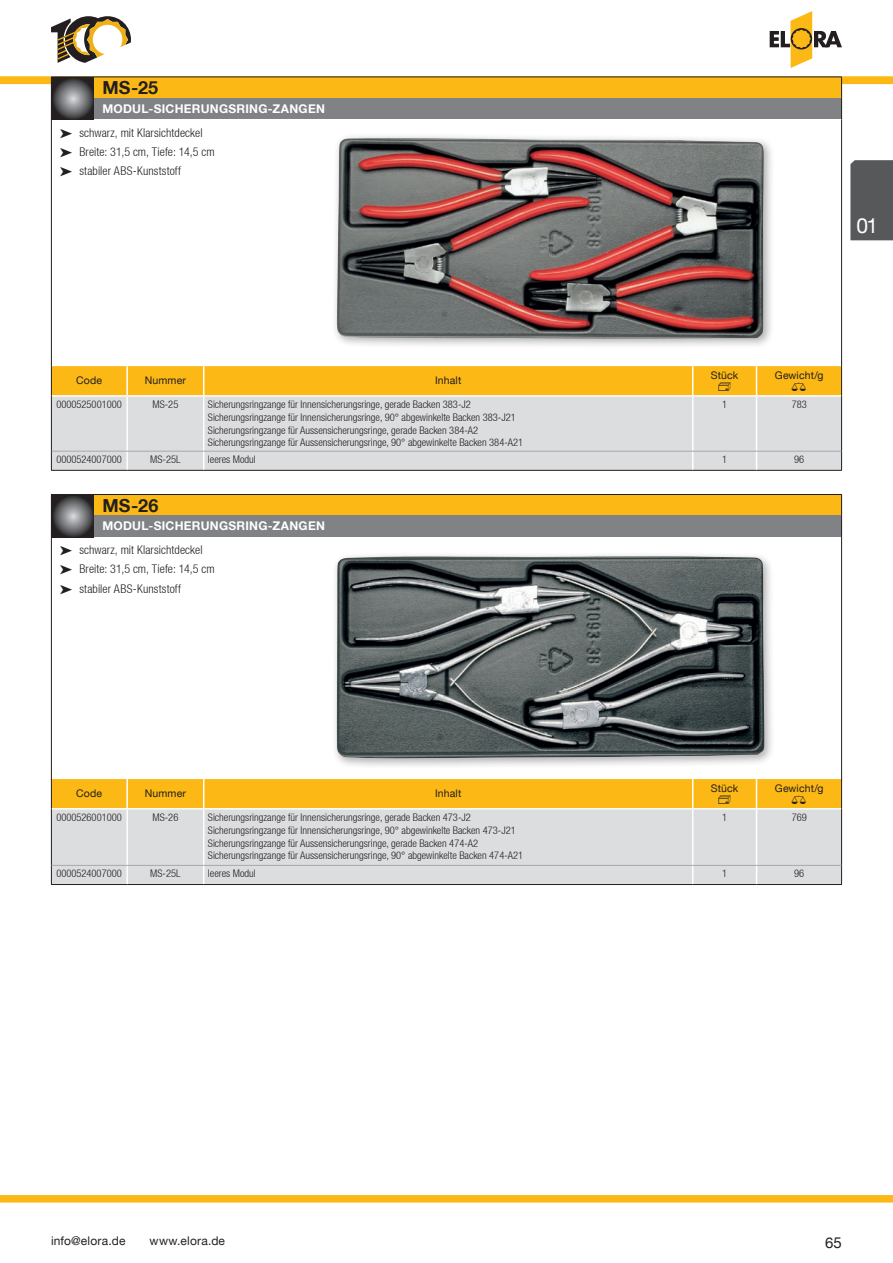
<style>
.page{position:relative;width:893px;height:1263px;background:#fff}
.page>*{position:absolute;margin:0;border:0;box-sizing:border-box;transform-origin:0 0}
.t1{font:21px "Helvetica Neue LT";color:#fff}
.t2{font:700 18px "Helvetica Neue LT";letter-spacing:.01em;color:#231f20}
.t3{font:15px "Helvetica Neue LT";color:#231f20}
.t4{font:300 condensed 12px/19.2px "Helvetica Neue LT";letter-spacing:.005em;color:#231f20}
.t5{font:700 12px "Helvetica Neue LT";letter-spacing:.02em;color:#fff}
.t6{font:12px "Helvetica Neue LT";letter-spacing:.02em;color:#231f20}
.t7{font:300 condensed 10.5px/12.6px "Helvetica Neue LT";color:#231f20}
.t8{font:10.5px "Helvetica Neue LT";letter-spacing:.01em;color:#231f20}
.t9{font:10.5px "elopikto 2013";color:#231f20}
</style>
<div class="page">
<svg style="left:770px;top:11px;width:72px;height:57px"></svg>
<svg style="left:51px;top:16px;width:80px;height:47px"></svg>
<div style="left:850px;top:160px;width:43px;height:80px;background:#57585a"></div>
<div style="left:0;top:77px;width:893px;height:7px;background:#fcb814"></div>
<div style="left:0;top:1195px;width:893px;height:7px;background:#fcb814"></div>
<div style="left:94px;top:77px;width:748px;height:21px;background:#fcb814"></div>
<div style="left:94px;top:98px;width:748px;height:21px;background:#808285"></div>
<svg style="left:51px;top:77px;width:1px;height:42px"></svg>
<hr style="left:841px;top:119px;width:1px;height:247px;background:#231f20">
<hr style="left:94px;top:77px;width:748px;height:1px;background:#231f20">
<svg style="left:841px;top:77px;width:1px;height:42px"></svg>
<hr style="left:51px;top:119px;width:1px;height:247px;background:#231f20">
<svg style="left:52px;top:77px;width:42px;height:42px;background:#58585a"></svg>
<div style="left:52px;top:397px;width:789px;height:73px;background:#dcdddf"></div>
<div style="left:51px;top:366px;width:791px;height:30px;background:#fcb814"></div>
<hr style="left:52px;top:395px;width:75px;height:2px;background:#fff">
<hr style="left:51px;top:396px;width:1px;height:55px;background:#231f20">
<svg style="left:51px;top:451px;width:1px;height:19px"></svg>
<hr style="left:127px;top:395px;width:77px;height:2px;background:#fff">
<hr style="left:126px;top:397px;width:2px;height:54px;background:#fff">
<hr style="left:693px;top:395px;width:63px;height:2px;background:#fff">
<svg style="left:126px;top:452px;width:2px;height:18px"></svg>
<hr style="left:204px;top:395px;width:489px;height:2px;background:#fff">
<hr style="left:203px;top:397px;width:1px;height:54px;background:#fff">
<hr style="left:692px;top:397px;width:1px;height:54px;background:#fff">
<svg style="left:203px;top:452px;width:1px;height:18px"></svg>
<svg style="left:692px;top:452px;width:1px;height:18px"></svg>
<hr style="left:756px;top:395px;width:85px;height:2px;background:#fff">
<hr style="left:756px;top:397px;width:1px;height:54px;background:#fff">
<svg style="left:756px;top:452px;width:1px;height:18px"></svg>
<hr style="left:841px;top:396px;width:1px;height:55px;background:#231f20">
<svg style="left:841px;top:451px;width:1px;height:19px"></svg>
<hr style="left:51px;top:470px;width:76px;height:1px;background:#231f20">
<hr style="left:127px;top:470px;width:77px;height:1px;background:#231f20">
<hr style="left:204px;top:470px;width:489px;height:1px;background:#231f20">
<hr style="left:693px;top:470px;width:63px;height:1px;background:#231f20">
<hr style="left:756px;top:470px;width:86px;height:1px;background:#231f20">
<hr style="left:52px;top:451px;width:75px;height:1px;background:#a8a9ad">
<hr style="left:127px;top:451px;width:77px;height:1px;background:#a8a9ad">
<hr style="left:204px;top:451px;width:489px;height:1px;background:#a8a9ad">
<hr style="left:693px;top:451px;width:63px;height:1px;background:#a8a9ad">
<hr style="left:756px;top:451px;width:85px;height:1px;background:#a8a9ad">
<div style="left:94px;top:494px;width:748px;height:21px;background:#fcb814"></div>
<div style="left:94px;top:515px;width:748px;height:22px;background:#808285"></div>
<hr style="left:51px;top:494px;width:43px;height:1px;background:#231f20">
<svg style="left:51px;top:495px;width:1px;height:42px"></svg>
<hr style="left:841px;top:537px;width:1px;height:243px;background:#231f20">
<hr style="left:94px;top:494px;width:748px;height:1px;background:#231f20">
<svg style="left:841px;top:495px;width:1px;height:42px"></svg>
<hr style="left:51px;top:537px;width:1px;height:243px;background:#231f20">
<svg style="left:52px;top:495px;width:42px;height:42px;background:#58585a"></svg>
<div style="left:52px;top:809px;width:789px;height:75px;background:#dcdddf"></div>
<div style="left:51px;top:779px;width:791px;height:30px;background:#fcb814"></div>
<hr style="left:52px;top:808px;width:75px;height:1px;background:#fff">
<hr style="left:51px;top:809px;width:1px;height:56px;background:#231f20">
<svg style="left:51px;top:865px;width:1px;height:19px"></svg>
<hr style="left:127px;top:808px;width:77px;height:1px;background:#fff">
<hr style="left:126px;top:809px;width:2px;height:56px;background:#fff">
<hr style="left:693px;top:808px;width:63px;height:1px;background:#fff">
<svg style="left:126px;top:866px;width:2px;height:18px"></svg>
<hr style="left:204px;top:808px;width:489px;height:1px;background:#fff">
<hr style="left:203px;top:809px;width:1px;height:56px;background:#fff">
<hr style="left:692px;top:809px;width:1px;height:56px;background:#fff">
<svg style="left:203px;top:866px;width:1px;height:18px"></svg>
<svg style="left:692px;top:866px;width:1px;height:18px"></svg>
<hr style="left:756px;top:808px;width:85px;height:1px;background:#fff">
<hr style="left:756px;top:809px;width:1px;height:56px;background:#fff">
<svg style="left:756px;top:866px;width:1px;height:18px"></svg>
<hr style="left:841px;top:809px;width:1px;height:56px;background:#231f20">
<svg style="left:841px;top:865px;width:1px;height:19px"></svg>
<hr style="left:51px;top:884px;width:76px;height:1px;background:#231f20">
<hr style="left:127px;top:884px;width:77px;height:1px;background:#231f20">
<hr style="left:204px;top:884px;width:489px;height:1px;background:#231f20">
<hr style="left:693px;top:884px;width:63px;height:1px;background:#231f20">
<hr style="left:756px;top:884px;width:86px;height:1px;background:#231f20">
<hr style="left:52px;top:865px;width:75px;height:1px;background:#a8a9ad">
<hr style="left:127px;top:865px;width:77px;height:1px;background:#a8a9ad">
<hr style="left:204px;top:865px;width:489px;height:1px;background:#a8a9ad">
<hr style="left:693px;top:865px;width:63px;height:1px;background:#a8a9ad">
<hr style="left:756px;top:865px;width:85px;height:1px;background:#a8a9ad">
<div style="left:332px;top:133px;width:443px;height:217px;background:#231f20;opacity:.35"></div>
<img style="left:337px;top:138px;width:427px;height:200px">
<div style="left:332px;top:551px;width:443px;height:218px;background:#231f20;opacity:.35"></div>
<img style="left:337px;top:556px;width:427px;height:202px">
<h2 class="t2" style="left:102px;top:76px;width:57px">MS-25</h2>
<p class="t5" style="left:102px;top:101px;width:224px">MODUL-SICHERUNGSRING-ZANGEN</p>
<p class="t4" style="left:79px;top:123px;width:137px">schwarz, mit Klarsichtdeckel<br>Breite: 31,5 cm, Tiefe: 14,5 cm stabiler ABS-Kunststoff</p>
<h1 class="t1" style="left:856px;top:213px;width:23px">01</h1>
<p class="t8" style="left:76px;top:374px;width:27px">Code</p>
<p class="t8" style="left:145px;top:374px;width:43px">Nummer</p>
<p class="t8" style="left:435px;top:374px;width:28px">Inhalt</p>
<p class="t8" style="left:711px;top:369px;width:29px">Stück</p>
<p class="t9" style="left:718px;top:381px;width:14px">U</p>
<p class="t8" style="left:775px;top:369px;width:50px">Gewicht/g</p>
<p class="t9" style="left:792px;top:381px;width:16px">V</p>
<p class="t7" style="left:56px;top:398px;width:67px">0000525001000</p>
<p class="t7" style="left:153px;top:398px;width:27px">MS-25</p>
<p class="t7" style="left:208px;top:398px;width:317px">Sicherungsringzange für Innensicherungsringe, gerade Backen 383-J2<br>Sicherungsringzange für Innensicherungsringe, 90° abgewinkelte Backen 383-J21<br>Sicherungsringzange für Aussensicherungsringe, gerade Backen 384-A2<br>Sicherungsringzange für Aussensicherungsringe, 90° abgewinkelte Backen 384-A21</p>
<p class="t7" style="left:722px;top:398px;width:7px">1</p>
<p class="t7" style="left:792px;top:398px;width:17px">783</p>
<p class="t7" style="left:56px;top:453px;width:67px">0000524007000</p>
<p class="t7" style="left:150px;top:453px;width:32px">MS-25L</p>
<p class="t7" style="left:208px;top:453px;width:49px">leeres Modul</p>
<p class="t7" style="left:722px;top:453px;width:7px">1</p>
<p class="t7" style="left:794px;top:453px;width:12px">96</p>
<h2 class="t2" style="left:102px;top:494px;width:57px">MS-26</h2>
<p class="t5" style="left:102px;top:519px;width:224px">MODUL-SICHERUNGSRING-ZANGEN</p>
<p class="t4" style="left:79px;top:540px;width:137px">schwarz, mit Klarsichtdeckel<br>Breite: 31,5 cm, Tiefe: 14,5 cm stabiler ABS-Kunststoff</p>
<p class="t8" style="left:76px;top:787px;width:27px">Code</p>
<p class="t8" style="left:145px;top:787px;width:43px">Nummer</p>
<p class="t8" style="left:435px;top:787px;width:28px">Inhalt</p>
<p class="t8" style="left:711px;top:782px;width:29px">Stück</p>
<p class="t9" style="left:718px;top:794px;width:14px">U</p>
<p class="t8" style="left:775px;top:782px;width:50px">Gewicht/g</p>
<p class="t9" style="left:792px;top:794px;width:16px">V</p>
<p class="t7" style="left:56px;top:811px;width:67px">0000526001000</p>
<p class="t7" style="left:153px;top:811px;width:27px">MS-26</p>
<p class="t7" style="left:208px;top:811px;width:317px">Sicherungsringzange für Innensicherungsringe, gerade Backen 473-J2<br>Sicherungsringzange für Innensicherungsringe, 90° abgewinkelte Backen 473-J21<br>Sicherungsringzange für Aussensicherungsringe, gerade Backen 474-A2<br>Sicherungsringzange für Aussensicherungsringe, 90° abgewinkelte Backen 474-A21</p>
<p class="t7" style="left:722px;top:811px;width:7px">1</p>
<p class="t7" style="left:792px;top:811px;width:17px">769</p>
<p class="t7" style="left:56px;top:867px;width:67px">0000524007000</p>
<p class="t7" style="left:150px;top:867px;width:32px">MS-25L</p>
<p class="t7" style="left:208px;top:867px;width:49px">leeres Modul</p>
<p class="t7" style="left:722px;top:867px;width:7px">1</p>
<p class="t7" style="left:794px;top:867px;width:12px">96</p>
<p class="t6" style="left:51px;top:1233px;width:76px">info@elora.de</p>
<p class="t6" style="left:150px;top:1233px;width:77px">www.elora.de</p>
<h3 class="t3" style="left:825px;top:1234px;width:18px">65</h3>
</div>
